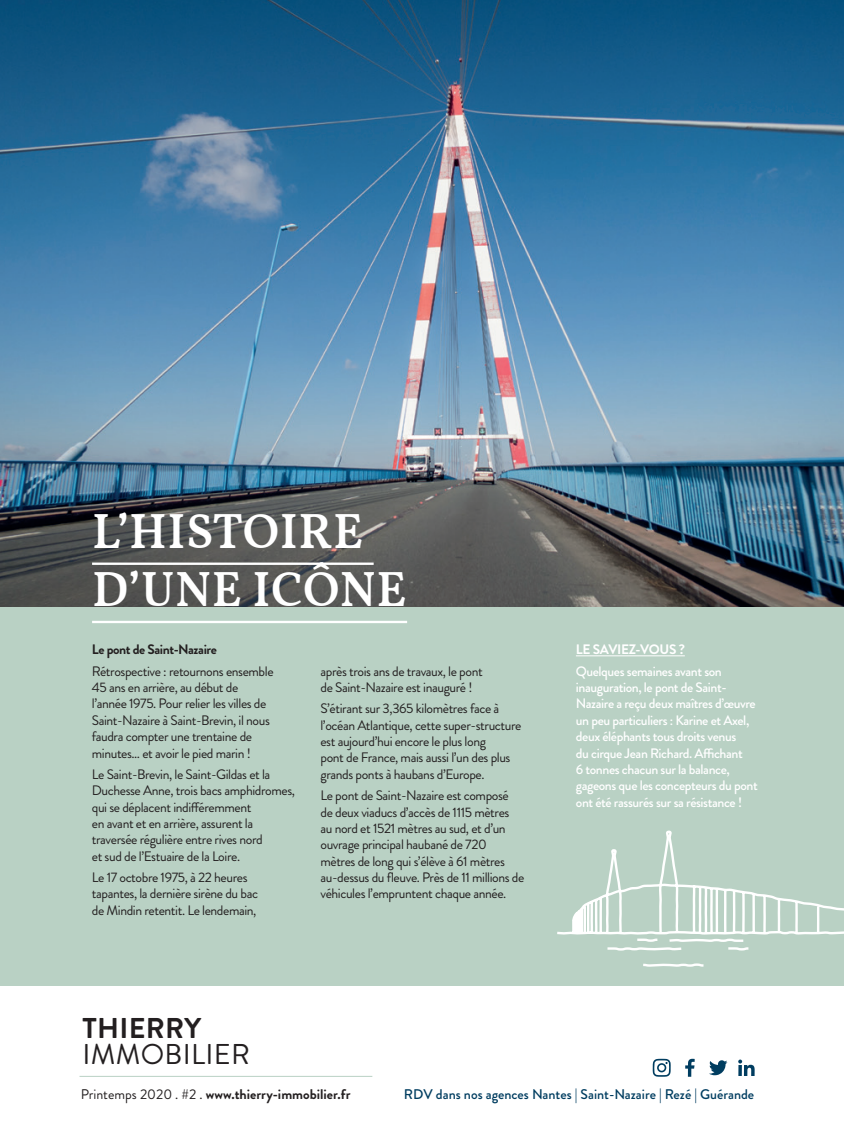
<style>
.page{position:relative;width:844px;height:1141px;background:#fff}
.page>*{position:absolute;margin:0;border:0;box-sizing:border-box;transform-origin:0 0}
.TITRE{font:600 49.35px/58.3px "Vollkorn";letter-spacing:.01em;color:#fff}
.t1{font:28.53px/26.1px "Brandon Grotesque";letter-spacing:.01em;color:#231f20}
.txt_courant{font:500 14px "Brandon Grotesque";color:#003d60}
.txt_courant-2{font:700 14px "Brandon Grotesque";color:#231f20}
.t2{font:13.65px/16.3px "Brandon Grotesque";letter-spacing:-.03em;color:#231f20}
.t3{font:500 13.65px/16.3px "Brandon Grotesque";letter-spacing:-.03em;color:#fff}
.t4{font:700 13.65px "Brandon Grotesque";letter-spacing:-.03em;color:#231f20}
.t5{font:700 13.65px "Brandon Grotesque";letter-spacing:-.03em;color:#fff}
.s1{font-weight:700}
.s2{font-weight:400}
</style>
<div class="page">
<div style="left:0;top:0;width:843px;height:986px;background:#b9d1c4"></div>
<img style="left:0;top:0;width:843px;height:606px">
<hr style="left:79px;top:1076px;width:293px;height:1px;background:#b9d1c4">
<hr style="left:575px;top:655px;width:109px;height:1px;background:#fff">
<hr style="left:92px;top:563px;width:281px;height:2px;background:#fff">
<hr style="left:92px;top:621px;width:315px;height:2px;background:#fff">
<svg style="left:643px;top:963px;width:61px;height:4px"></svg>
<svg style="left:557px;top:830px;width:286px;height:121px"></svg>
<svg style="left:652px;top:1059px;width:18px;height:18px"></svg>
<svg style="left:685px;top:1059px;width:9px;height:18px"></svg>
<svg style="left:709px;top:1060px;width:18px;height:15px"></svg>
<svg style="left:738px;top:1060px;width:16px;height:16px"></svg>
<p class="TITRE" style="left:92px;top:503px;width:316px">L’HISTOIRE<br>D’UNE ICÔNE</p>
<p class="t4" style="left:92px;top:640px;width:126px">Le pont de Saint-Nazaire</p>
<p class="t2" style="left:92px;top:663px;width:183px">Rétrospective : retournons ensemble 45 ans en arrière, au début de l’année 1975. Pour relier les villes de Saint-Nazaire à Saint-Brevin, il nous faudra compter une trentaine de minutes… et avoir le pied marin !</p>
<p class="t2" style="left:92px;top:766px;width:205px">Le Saint-Brevin, le Saint-Gildas et la Duchesse Anne, trois bacs amphidromes, qui se déplacent indifféremment<br>en avant et en arrière, assurent la traversée régulière entre rives nord<br>et sud de l’Estuaire de la Loire.</p>
<p class="t2" style="left:92px;top:869px;width:168px">Le 17 octobre 1975, à 22 heures tapantes, la dernière sirène du bac de Mindin retentit. Le lendemain,</p>
<p class="t2" style="left:320px;top:663px;width:164px">après trois ans de travaux, le pont de Saint-Nazaire est inauguré !</p>
<p class="t2" style="left:320px;top:701px;width:202px">S’étirant sur 3,365 kilomètres face à l’océan Atlantique, cette super-structure est aujourd’hui encore le plus long<br>pont de France, mais aussi l’un des plus grands ponts à haubans d’Europe.</p>
<p class="t2" style="left:320px;top:787px;width:205px">Le pont de Saint-Nazaire est composé de deux viaducs d’accès de 1115 mètres au nord et 1521 mètres au sud, et d’un ouvrage principal haubané de 720 mètres de long qui s’élève à 61 mètres au-dessus du fleuve. Près de 11 millions de véhicules l’empruntent chaque année.</p>
<h3 class="t1" style="left:82px;top:1016px;width:169px"><span class="s1">THIERRY<br></span>IMMOBILIER</h3>
<p class="t5" style="left:575px;top:640px;width:110px">LE SAVIEZ-VOUS ?</p>
<p class="t3" style="left:575px;top:663px;width:183px">Quelques semaines avant son inauguration, le pont de Saint-Nazaire a reçu deux maîtres d’œuvre un peu particuliers : Karine et Axel, deux éléphants tous droits venus<br>du cirque Jean Richard. Affichant<br>6 tonnes chacun sur la balance, gageons que les concepteurs du pont ont été rassurés sur sa résistance !</p>
<p class="txt_courant-2" style="left:81px;top:1085px;width:271px"><span class="s2">Printemps 2020 . #2 .</span> www.thierry-immobilier.fr</p>
<p class="txt_courant" style="left:404px;top:1085px;width:352px">RDV dans nos agences Nantes | Saint-Nazaire | Rezé | Guérande</p>
</div>
